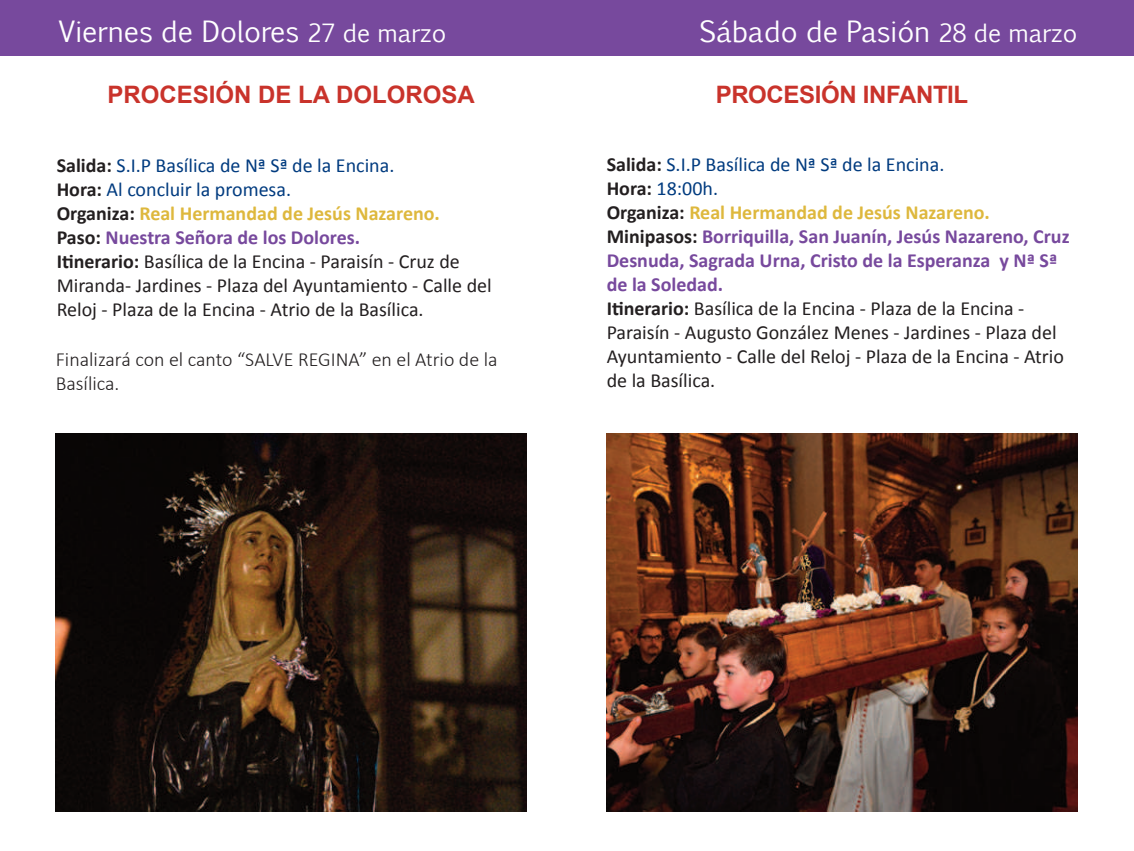
<style>
.page{position:relative;width:1134px;height:851px;background:#fff}
.page>*{position:absolute;margin:0;border:0;box-sizing:border-box;transform-origin:0 0}
.t1{font:28px "Euphemia CAS";color:#fff}
.t2{font:700 24px "Arial";color:#c9332b}
.t3{font:20px/24px "Calibri";color:#231f20}
.t4{font:300 20px/24px "Calibri";color:#231f20}
.s1{font-size:24px}
.s2{font-weight:700}
.s3{color:#013b7f}
.s4{font-weight:700;color:#deb83d}
.s5{font-weight:700;color:#77499d}
</style>
<div class="page">
<div style="left:568px;top:0;width:566px;height:55px;background:#77499d"></div>
<div style="left:0;top:0;width:568px;height:55px;background:#77499d"></div>
<img style="left:56px;top:433px;width:470px;height:378px">
<img style="left:607px;top:433px;width:470px;height:378px">
<h1 class="t1" style="left:59px;top:11px;width:389px">Viernes de Dolores <span class="s1">27 de marzo</span></h1>
<h1 class="t1" style="left:699px;top:11px;width:379px">Sábado de Pasión <span class="s1">28 de marzo</span></h1>
<p class="t2" style="left:107px;top:82px;width:369px">PROCESIÓN DE LA DOLOROSA</p>
<p class="t2" style="left:716px;top:82px;width:254px">PROCESIÓN INFANTIL</p>
<p class="t3" style="left:57px;top:155px;width:437px"><span class="s2">Salida:</span> <span class="s3">S.I.P Basílica de Nª Sª de la Encina.<br></span><span class="s2">Hora:</span> <span class="s3">Al concluir la promesa.<br></span><span class="s2">Organiza:</span> <span class="s4">Real Hermandad de Jesús Nazareno.<br></span><span class="s2">Paso:</span> <span class="s5">Nuestra Señora de los Dolores.<br></span><span class="s2">Itinerario:</span> Basílica de la Encina - Paraisín - Cruz de Miranda- Jardines - Plaza del Ayuntamiento - Calle del Reloj - Plaza de la Encina - Atrio de la Basílica.</p>
<p class="t4" style="left:56px;top:349px;width:443px">Finalizará con el canto “SALVE REGINA” en el Atrio de la<br>Basílica.</p>
<p class="t3" style="left:607px;top:154px;width:464px"><span class="s2">Salida:</span> <span class="s3">S.I.P Basílica de Nª Sª de la Encina.<br></span><span class="s2">Hora:</span> <span class="s3">18:00h.<br></span><span class="s2">Organiza:</span> <span class="s4">Real Hermandad de Jesús Nazareno.<br></span><span class="s2">Minipasos:</span> <span class="s5">Borriquilla, San Juanín, Jesús Nazareno, Cruz Desnuda, Sagrada Urna, Cristo de la Esperanza y Nª Sª de la Soledad.<br></span><span class="s2">Itinerario:</span> Basílica de la Encina - Plaza de la Encina - Paraisín - Augusto González Menes - Jardines - Plaza del Ayuntamiento - Calle del Reloj - Plaza de la Encina - Atrio de la Basílica.</p>
</div>
